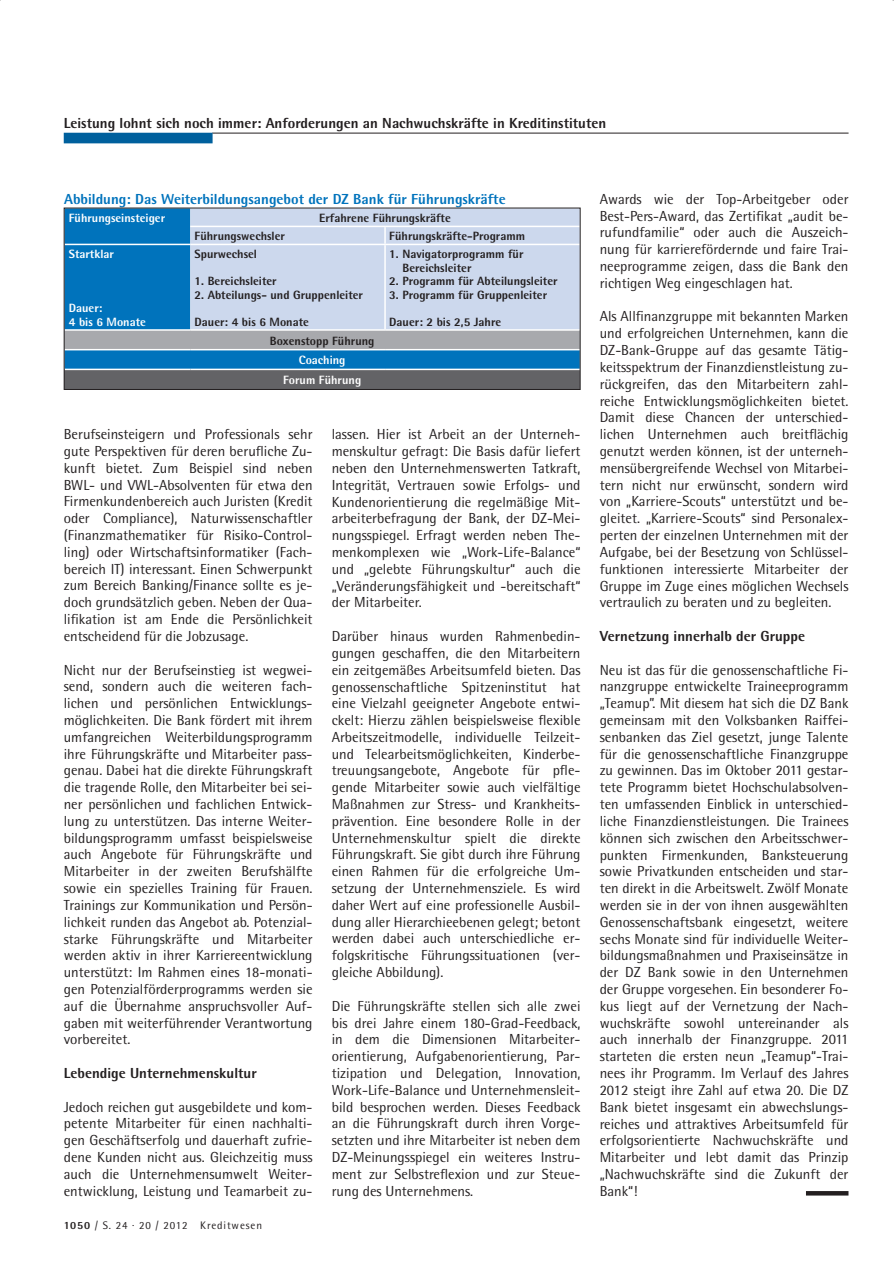
<style>
.page{position:relative;width:894px;height:1277px;background:#fff}
.page>*{position:absolute;margin:0;border:0;box-sizing:border-box;transform-origin:0 0}
.t1{font:14.55px/16.8px "Rotis Semi Sans";color:#231f20;text-align:justify}
.t2{font:800 14.55px "Rotis Semi Sans";color:#231f20}
.t3{font:800 14.55px "Rotis Semi Sans";color:#0073bc}
.t4{font:800 12px/13.5px "Rotis Semi Sans";color:#231f20}
.t5{font:800 12px/13.5px "Rotis Semi Sans";color:#fff}
.t6{font:10.95px "Rotis Semi Sans";letter-spacing:.08em;color:#231f20}
.s1{font-weight:800}
</style>
<div class="page">
<hr style="left:212px;top:133px;width:636px;height:1px;background:#231f20">
<div style="left:64px;top:133px;width:148px;height:10px;background:#00609d"></div>
<div style="left:806px;top:1190px;width:42px;height:5px;background:#231f20"></div>
<div style="left:66px;top:210px;width:512px;height:158px;background:#0073bc"></div>
<div style="left:190px;top:210px;width:388px;height:119px;background:#ccd8ed"></div>
<div style="left:65px;top:330px;width:515px;height:19px;background:#a8a9ad"></div>
<div style="left:65px;top:369px;width:515px;height:20px;background:#636366"></div>
<hr style="left:190px;top:226px;width:195px;height:1px;background:#fff">
<hr style="left:385px;top:226px;width:195px;height:1px;background:#fff">
<hr style="left:65px;top:244px;width:125px;height:1px;background:#fff">
<hr style="left:190px;top:244px;width:195px;height:1px;background:#fff">
<hr style="left:385px;top:244px;width:195px;height:1px;background:#fff">
<hr style="left:65px;top:329px;width:125px;height:2px;background:#fff">
<hr style="left:190px;top:329px;width:195px;height:2px;background:#fff">
<hr style="left:385px;top:329px;width:195px;height:2px;background:#fff">
<hr style="left:65px;top:349px;width:125px;height:1px;background:#fff">
<hr style="left:190px;top:349px;width:195px;height:1px;background:#fff">
<hr style="left:385px;top:349px;width:195px;height:1px;background:#fff">
<hr style="left:65px;top:368px;width:125px;height:2px;background:#fff">
<hr style="left:190px;top:368px;width:195px;height:2px;background:#fff">
<hr style="left:385px;top:368px;width:195px;height:2px;background:#fff">
<svg style="left:384px;top:227px;width:2px;height:17px"></svg>
<hr style="left:384px;top:245px;width:2px;height:84px;background:#fff">
<div style="left:64px;top:208px;width:516px;height:182px;border:1px solid #231f20"></div>
<p class="t2" style="left:64px;top:113px;width:544px">Leistung lohnt sich noch immer: Anforderungen an Nachwuchskräfte in Kreditinstituten</p>
<p class="t3" style="left:64px;top:190px;width:443px">Abbildung: Das Weiterbildungsangebot der DZ Bank für Führungskräfte</p>
<p class="t5" style="left:69px;top:211px;width:98px">Führungseinsteiger</p>
<p class="t4" style="left:319px;top:211px;width:133px">Erfahrene Führungskräfte</p>
<p class="t4" style="left:195px;top:229px;width:92px">Führungswechsler</p>
<p class="t4" style="left:389px;top:229px;width:137px">Führungskräfte-Programm</p>
<p class="t5" style="left:69px;top:247px;width:47px">Startklar</p>
<p class="t4" style="left:195px;top:247px;width:64px">Spurwechsel</p>
<p class="t4" style="left:195px;top:274px;width:84px">1. Bereichsleiter</p>
<p class="t4" style="left:195px;top:287px;width:170px">2. Abteilungs- und Gruppenleiter</p>
<p class="t4" style="left:195px;top:314px;width:116px">Dauer: 4 bis 6 Monate</p>
<p class="t4" style="left:402px;top:247px;width:123px;text-indent:-13px">1. Navigatorprogramm für<br>Bereichsleiter</p>
<p class="t4" style="left:389px;top:274px;width:170px">2. Programm für Abteilungsleiter</p>
<p class="t4" style="left:389px;top:287px;width:159px">3. Programm für Gruppenleiter</p>
<p class="t4" style="left:389px;top:314px;width:113px">Dauer: 2 bis 2,5 Jahre</p>
<p class="t5" style="left:69px;top:301px;width:79px">Dauer:<br>4 bis 6 Monate</p>
<p class="t4" style="left:270px;top:333px;width:106px">Boxenstopp Führung</p>
<p class="t5" style="left:283px;top:350px;width:80px;line-height:19.6px;text-align:center">Coaching<br>Forum Führung</p>
<p class="t1" style="left:64px;top:425px;width:250px">Berufseinsteigern und Professionals sehr gute Perspektiven für deren berufliche Zu&shy;kunft bietet. Zum Beispiel sind neben BWL- und VWL-Absolventen für etwa den Firmenkundenbereich auch Juristen (Kredit oder Compliance), Naturwissenschaftler (Finanzmathematiker für Risiko-Control&shy;ling) oder Wirtschaftsinformatiker (Fach&shy;bereich IT) interessant. Einen Schwerpunkt zum Bereich Banking/Finance sollte es je&shy;doch grundsätzlich geben. Neben der Qua&shy;lifikation ist am Ende die Persönlichkeit entscheidend für die Jobzusage.</p>
<p class="t1" style="left:64px;top:661px;width:250px">Nicht nur der Berufseinstieg ist wegwei&shy;send, sondern auch die weiteren fach&shy;lichen und persönlichen Entwicklungs&shy;möglichkeiten. Die Bank fördert mit ihrem umfangreichen Weiterbildungsprogramm ihre Führungskräfte und Mitarbeiter pass&shy;genau. Dabei hat die direkte Führungskraft die tragende Rolle, den Mitarbeiter bei sei&shy;ner persönlichen und fachlichen Entwick&shy;lung zu unterstützen. Das interne Weiter&shy;bildungsprogramm umfasst beispielsweise auch Angebote für Führungskräfte und Mitarbeiter in der zweiten Berufshälfte sowie ein spezielles Training für Frauen.<br>Trainings zur Kommunikation und Persön&shy;lichkeit runden das Angebot ab. Potenzial&shy;starke Führungskräfte und Mitarbeiter werden aktiv in ihrer Karriereentwicklung unterstützt: Im Rahmen eines 18-monati&shy;gen Potenzialförderprogramms werden sie auf die Übernahme anspruchsvoller Auf&shy;gaben mit weiterführender Verantwortung vorbereitet.</p>
<p class="t2" style="left:64px;top:1063px;width:194px">Lebendige Unternehmenskultur</p>
<p class="t1" style="left:64px;top:1098px;width:250px">Jedoch reichen gut ausgebildete und kom&shy;petente Mitarbeiter für einen nachhalti&shy;gen Geschäftserfolg und dauerhaft zufrie&shy;dene Kunden nicht aus. Gleichzeitig muss auch die Unternehmensumwelt Weiter&shy;entwicklung, Leistung und Teamarbeit zu-</p>
<p class="t6" style="left:64px;top:1218px;width:200px"><span class="s1">1050</span> / S. 24 · 20 / 2012 Kreditwesen</p>
<p class="t1" style="left:332px;top:426px;width:250px">lassen. Hier ist Arbeit an der Unterneh&shy;menskultur gefragt: Die Basis dafür liefert neben den Unternehmenswerten Tatkraft, Integrität, Vertrauen sowie Erfolgs- und Kundenorientierung die regelmäßige Mit&shy;arbeiterbefragung der Bank, der DZ-Mei&shy;nungsspiegel. Erfragt werden neben The&shy;menkomplexen wie „Work-Life-Balance“ und „gelebte Führungskultur“ auch die „Veränderungsfähigkeit und -bereitschaft“ der Mitarbeiter.</p>
<p class="t1" style="left:332px;top:627px;width:250px">Darüber hinaus wurden Rahmenbedin&shy;gungen geschaffen, die den Mitarbeitern ein zeitgemäßes Arbeitsumfeld bieten. Das genossenschaftliche Spitzeninstitut hat eine Vielzahl geeigneter Angebote entwi&shy;ckelt: Hierzu zählen beispielsweise flexible Arbeitszeitmodelle, individuelle Teilzeit&shy;und Telearbeitsmöglichkeiten, Kinderbe&shy;treuungsangebote, Angebote für pfle&shy;gende Mitarbeiter sowie auch vielfältige Maßnahmen zur Stress- und Krankheits&shy;prävention. Eine besondere Rolle in der Unternehmenskultur spielt die direkte Führungskraft. Sie gibt durch ihre Führung einen Rahmen für die erfolgreiche Um&shy;setzung der Unternehmensziele. Es wird daher Wert auf eine professionelle Ausbil&shy;dung aller Hierarchieebenen gelegt; betont werden dabei auch unterschiedliche er&shy;folgskritische Führungssituationen (ver&shy;gleiche Abbildung).</p>
<p class="t1" style="left:332px;top:997px;width:250px">Die Führungskräfte stellen sich alle zwei bis drei Jahre einem 180-Grad-Feedback, in dem die Dimensionen Mitarbeiter&shy;orientierung, Aufgabenorientierung, Par&shy;tizipation und Delegation, Innovation, Work-Life-Balance und Unternehmensleit&shy;bild besprochen werden. Dieses Feedback an die Führungskraft durch ihren Vorge&shy;setzten und ihre Mitarbeiter ist neben dem DZ-Meinungsspiegel ein weiteres Instru&shy;ment zur Selbstreflexion und zur Steue&shy;rung des Unternehmens.</p>
<p class="t1" style="left:600px;top:190px;width:250px">Awards wie der Top-Arbeitgeber oder Best-Pers-Award, das Zertifikat „audit be&shy;rufundfamilie“ oder auch die Auszeich&shy;nung für karrierefördernde und faire Trai&shy;neeprogramme zeigen, dass die Bank den richtigen Weg eingeschlagen hat.</p>
<p class="t1" style="left:600px;top:308px;width:250px">Als Allfinanzgruppe mit bekannten Marken und erfolgreichen Unternehmen, kann die DZ-Bank-Gruppe auf das gesamte Tätig&shy;keitsspektrum der Finanzdienstleistung zu&shy;rückgreifen, das den Mitarbeitern zahl&shy;reiche Entwicklungsmöglichkeiten bietet.<br>Damit diese Chancen der unterschied&shy;lichen Unternehmen auch breitflächig genutzt werden können, ist der unterneh&shy;mensübergreifende Wechsel von Mitarbei&shy;tern nicht nur erwünscht, sondern wird von „Karriere-Scouts“ unterstützt und be&shy;gleitet. „Karriere-Scouts“ sind Personalex&shy;perten der einzelnen Unternehmen mit der Aufgabe, bei der Besetzung von Schlüssel&shy;funktionen interessierte Mitarbeiter der Gruppe im Zuge eines möglichen Wechsels vertraulich zu beraten und zu begleiten.</p>
<p class="t2" style="left:600px;top:626px;width:207px">Vernetzung innerhalb der Gruppe</p>
<p class="t1" style="left:600px;top:661px;width:250px">Neu ist das für die genossenschaftliche Fi&shy;nanzgruppe entwickelte Traineeprogramm „Teamup”. Mit diesem hat sich die DZ Bank gemeinsam mit den Volksbanken Raiffei&shy;senbanken das Ziel gesetzt, junge Talente für die genossenschaftliche Finanzgruppe zu gewinnen. Das im Oktober 2011 gestar&shy;tete Programm bietet Hochschulabsolven&shy;ten umfassenden Einblick in unterschied&shy;liche Finanzdienstleistungen. Die Trainees können sich zwischen den Arbeitsschwer&shy;punkten Firmenkunden, Banksteuerung sowie Privatkunden entscheiden und star&shy;ten direkt in die Arbeitswelt. Zwölf Monate werden sie in der von ihnen ausgewählten Genossenschaftsbank eingesetzt, weitere sechs Monate sind für individuelle Weiter&shy;bildungsmaßnahmen und Praxiseinsätze in der DZ Bank sowie in den Unternehmen der Gruppe vorgesehen. Ein besonderer Fo&shy;kus liegt auf der Vernetzung der Nach&shy;wuchskräfte sowohl untereinander als auch innerhalb der Finanzgruppe. 2011 starteten die ersten neun „Teamup“-Trai&shy;nees ihr Programm. Im Verlauf des Jahres 2012 steigt ihre Zahl auf etwa 20. Die DZ Bank bietet insgesamt ein abwechslungs&shy;reiches und attraktives Arbeitsumfeld für erfolgsorientierte Nachwuchskräfte und Mitarbeiter und lebt damit das Prinzip „Nachwuchskräfte sind die Zukunft der Bank“!</p>
</div>
